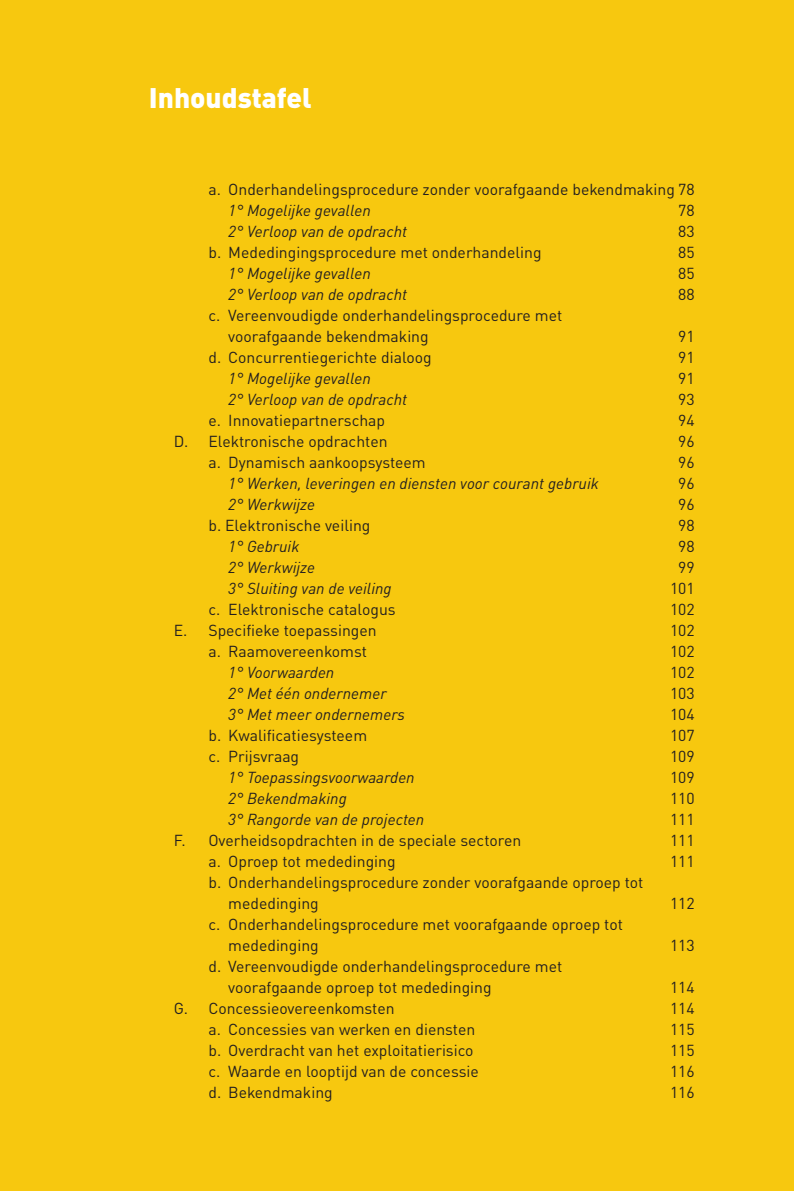
<style>
.page{position:relative;width:794px;height:1191px;background:#f7c80f}
.page>*{position:absolute;margin:0;border:0;box-sizing:border-box;transform-origin:0 0}
.t1{font:900 28px "DIN Pro";color:#fff}
.t2{font:15.75px/21px "DIN Pro";color:#231f20}
.t3{font:italic 15.75px "DIN Pro";color:#231f20}
</style>
<div class="page">
<h1 class="t1" style="left:149px;top:76px;width:164px">Inhoudstafel</h1>
<p class="t2" style="left:208px;top:177px;width:488px">a. Onderhandelingsprocedure zonder voorafgaande bekendmaking 78</p>
<p class="t3" style="left:228px;top:198px;width:144px">1° Mogelijke gevallen</p>
<p class="t2" style="left:678px;top:198px;width:18px">78</p>
<p class="t3" style="left:228px;top:219px;width:180px">2° Verloop van de opdracht</p>
<p class="t2" style="left:678px;top:219px;width:18px">83</p>
<p class="t2" style="left:208px;top:240px;width:335px">b. Mededingingsprocedure met onderhandeling</p>
<p class="t2" style="left:678px;top:240px;width:18px">85</p>
<p class="t3" style="left:228px;top:261px;width:144px">1° Mogelijke gevallen</p>
<p class="t2" style="left:678px;top:261px;width:18px">85</p>
<p class="t3" style="left:228px;top:282px;width:180px">2° Verloop van de opdracht</p>
<p class="t2" style="left:678px;top:282px;width:18px">88</p>
<p class="t2" style="left:228px;top:303px;width:335px;text-indent:-20px">c. Vereenvoudigde onderhandelingsprocedure met voorafgaande bekendmaking</p>
<p class="t2" style="left:678px;top:324px;width:18px">91</p>
<p class="t2" style="left:208px;top:345px;width:225px">d. Concurrentiegerichte dialoog</p>
<p class="t2" style="left:678px;top:345px;width:18px">91</p>
<p class="t3" style="left:228px;top:366px;width:144px">1° Mogelijke gevallen</p>
<p class="t2" style="left:678px;top:366px;width:18px">91</p>
<p class="t3" style="left:228px;top:387px;width:180px">2° Verloop van de opdracht</p>
<p class="t2" style="left:678px;top:387px;width:18px">93</p>
<p class="t2" style="left:208px;top:408px;width:178px">e. Innovatiepartnerschap</p>
<p class="t2" style="left:678px;top:408px;width:18px">94</p>
<p class="t2" style="left:174px;top:429px;width:215px">D. Elektronische opdrachten</p>
<p class="t2" style="left:678px;top:429px;width:18px">96</p>
<p class="t2" style="left:208px;top:450px;width:219px">a. Dynamisch aankoopsysteem</p>
<p class="t2" style="left:678px;top:450px;width:18px">96</p>
<p class="t3" style="left:228px;top:471px;width:372px">1° Werken, leveringen en diensten voor courant gebruik</p>
<p class="t2" style="left:678px;top:471px;width:18px">96</p>
<p class="t3" style="left:228px;top:492px;width:88px">2° Werkwijze</p>
<p class="t2" style="left:678px;top:492px;width:18px">96</p>
<p class="t2" style="left:208px;top:513px;width:163px">b. Elektronische veiling</p>
<p class="t2" style="left:678px;top:513px;width:18px">98</p>
<p class="t3" style="left:228px;top:534px;width:73px">1° Gebruik</p>
<p class="t2" style="left:678px;top:534px;width:18px">98</p>
<p class="t3" style="left:228px;top:555px;width:88px">2° Werkwijze</p>
<p class="t2" style="left:678px;top:555px;width:18px">99</p>
<p class="t3" style="left:228px;top:576px;width:165px">3° Sluiting van de veiling</p>
<p class="t2" style="left:670px;top:576px;width:26px">101</p>
<p class="t2" style="left:208px;top:597px;width:189px">c. Elektronische catalogus</p>
<p class="t2" style="left:670px;top:597px;width:26px">102</p>
<p class="t2" style="left:174px;top:618px;width:204px">E. Specifieke toepassingen</p>
<p class="t2" style="left:670px;top:618px;width:26px">102</p>
<p class="t2" style="left:208px;top:639px;width:160px">a. Raamovereenkomst</p>
<p class="t2" style="left:670px;top:639px;width:26px">102</p>
<p class="t3" style="left:228px;top:660px;width:108px">1° Voorwaarden</p>
<p class="t2" style="left:670px;top:660px;width:26px">102</p>
<p class="t3" style="left:228px;top:681px;width:160px">2° Met één ondernemer</p>
<p class="t2" style="left:670px;top:681px;width:26px">103</p>
<p class="t3" style="left:228px;top:702px;width:178px">3° Met meer ondernemers</p>
<p class="t2" style="left:670px;top:702px;width:26px">104</p>
<p class="t2" style="left:208px;top:723px;width:160px">b. Kwalificatiesysteem</p>
<p class="t2" style="left:670px;top:723px;width:26px">107</p>
<p class="t2" style="left:208px;top:744px;width:92px">c. Prijsvraag</p>
<p class="t2" style="left:670px;top:744px;width:26px">109</p>
<p class="t3" style="left:228px;top:765px;width:188px">1° Toepassingsvoorwaarden</p>
<p class="t2" style="left:670px;top:765px;width:26px">109</p>
<p class="t3" style="left:228px;top:786px;width:120px">2° Bekendmaking</p>
<p class="t2" style="left:670px;top:786px;width:26px">110</p>
<p class="t3" style="left:228px;top:807px;width:198px">3° Rangorde van de projecten</p>
<p class="t2" style="left:670px;top:807px;width:26px">111</p>
<p class="t2" style="left:174px;top:828px;width:349px">F. Overheidsopdrachten in de speciale sectoren</p>
<p class="t2" style="left:670px;top:828px;width:26px">111</p>
<p class="t2" style="left:208px;top:849px;width:189px">a. Oproep tot mededinging</p>
<p class="t2" style="left:670px;top:849px;width:26px">111</p>
<p class="t2" style="left:228px;top:870px;width:417px;text-indent:-20px">b. Onderhandelingsprocedure zonder voorafgaande oproep tot mededinging</p>
<p class="t2" style="left:670px;top:891px;width:26px">112</p>
<p class="t2" style="left:228px;top:912px;width:396px;text-indent:-20px">c. Onderhandelingsprocedure met voorafgaande oproep tot mededinging</p>
<p class="t2" style="left:228px;top:954px;width:335px;text-indent:-20px">d. Vereenvoudigde onderhandelingsprocedure met voorafgaande oproep tot mededinging</p>
<p class="t2" style="left:670px;top:933px;width:26px">113</p>
<p class="t2" style="left:670px;top:975px;width:26px">114</p>
<p class="t2" style="left:174px;top:996px;width:222px">G. Concessieovereenkomsten</p>
<p class="t2" style="left:670px;top:996px;width:26px">114</p>
<p class="t2" style="left:208px;top:1017px;width:268px">a. Concessies van werken en diensten</p>
<p class="t2" style="left:670px;top:1017px;width:26px">115</p>
<p class="t2" style="left:208px;top:1038px;width:267px">b. Overdracht van het exploitatierisico</p>
<p class="t2" style="left:670px;top:1038px;width:26px">115</p>
<p class="t2" style="left:208px;top:1059px;width:272px">c. Waarde en looptijd van de concessie</p>
<p class="t2" style="left:670px;top:1059px;width:26px">116</p>
<p class="t2" style="left:208px;top:1080px;width:126px">d. Bekendmaking</p>
<p class="t2" style="left:670px;top:1080px;width:26px">116</p>
</div>
